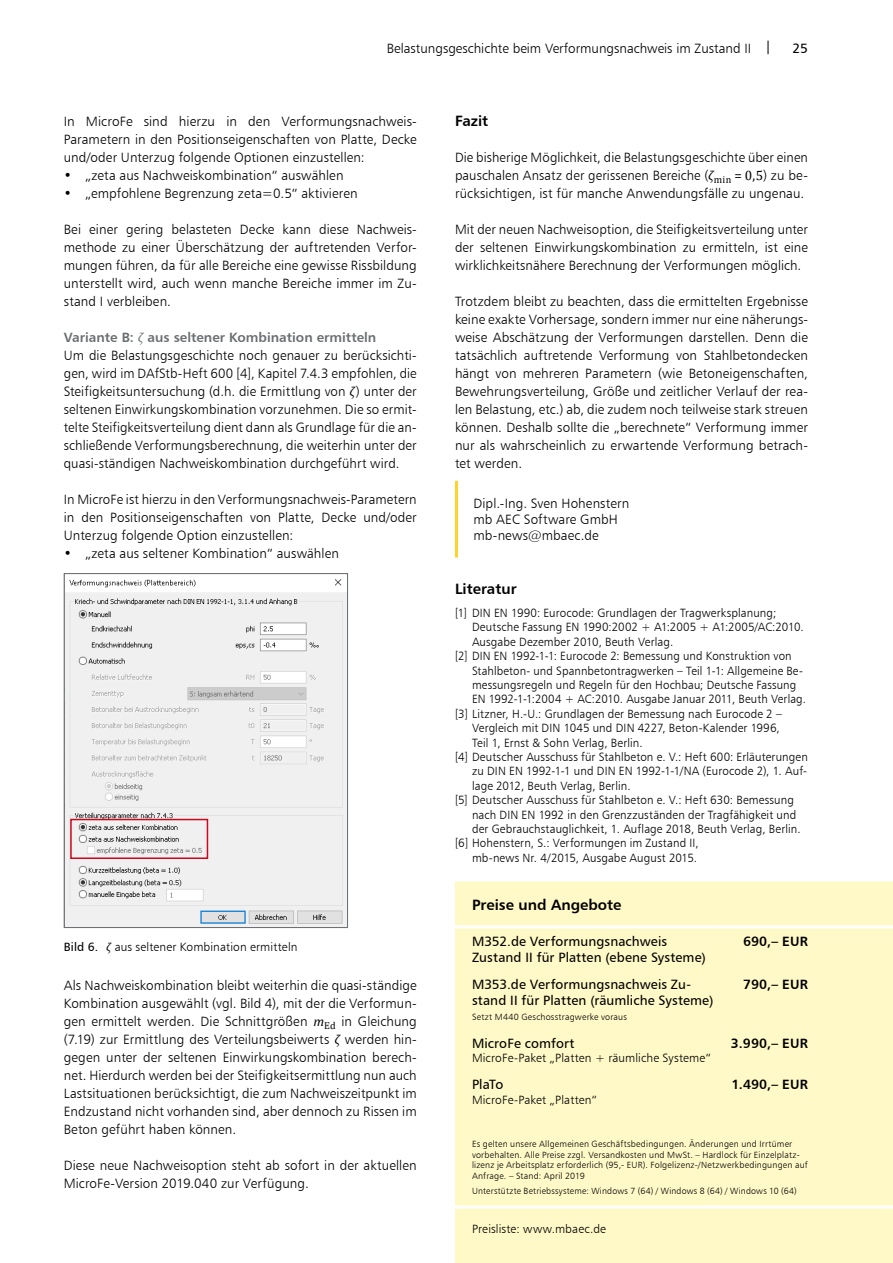
<style>
.page{position:relative;width:893px;height:1263px;background:#fff}
.page>*{position:absolute;margin:0;border:0;box-sizing:border-box;transform-origin:0 0}
.t1{font:15px "Humanist 777 BT Bold B";color:#000}
.t2{font:13.5px/18px "Humanist 777 BT Light B";letter-spacing:.005em;color:#000;text-align:justify}
.t3{font:13.5px/16.2px "Humanist 777 BT Roman B";letter-spacing:.005em;color:#000}
.t4{font:13.5px "Humanist 777 BT Bold B";color:#6b6f72}
.t5{font:13.5px "Humanist 777 BT Bold B";letter-spacing:.01em;color:#000}
.t6{font:12px "Humanist 777 BT Light B";letter-spacing:.01em;color:#000}
.t7{font:12px "Humanist 777 BT Light B";letter-spacing:.01em;color:#000;scale:.96 1}
.t8{font:9px/10.8px "Humanist 777 BT Light B";letter-spacing:.025em;color:#000}
.s1{font-family:"Humanist 777 BT Roman B"}
.s2{font-family:"Cambria";font-style:italic}
.s3{font-family:"Cambria"}
</style>
<div class="page">
<img style="left:66px;top:579px;width:280px;height:347px">
<div style="left:64px;top:573px;width:284px;height:355px;border:1px solid #6b6f72"></div>
<div style="left:70px;top:819px;width:138px;height:40px;border:2px solid #cd071e"></div>
<div style="left:455px;top:881px;width:438px;height:382px;background:#fff9c7"></div>
<hr style="left:455px;top:925px;width:259px;height:3px;background:#fff">
<hr style="left:714px;top:925px;width:179px;height:3px;background:#fff">
<hr style="left:455px;top:1205px;width:259px;height:3px;background:#fff">
<hr style="left:714px;top:1205px;width:179px;height:3px;background:#fff">
<hr style="left:455px;top:481px;width:3px;height:76px;background:#ffd329">
<p class="t2" style="left:387px;top:39px;width:386px">Belastungsgeschichte beim Verformungsnachweis im Zustand II <span class="s1">|</span></p>
<p class="t3" style="left:792px;top:40px;width:17px">25</p>
<p class="t2" style="left:64px;top:112px;width:354px">In MicroFe sind hierzu in den Verformungsnachweis-Parametern in den Positionseigenschaften von Platte, Decke und/oder Unterzug folgende Optionen einzustellen:</p>
<p class="t2" style="left:64px;top:166px;width:281px">• „zeta aus Nachweiskombination“ auswählen</p>
<p class="t2" style="left:64px;top:184px;width:295px">• „empfohlene Begrenzung zeta=0.5“ aktivieren</p>
<p class="t2" style="left:64px;top:220px;width:354px">Bei einer gering belasteten Decke kann diese Nachweis&shy;methode zu einer Überschätzung der auftretenden Verfor&shy;mungen führen, da für alle Bereiche eine gewisse Rissbildung unterstellt wird, auch wenn manche Bereiche immer im Zu&shy;stand I verbleiben.</p>
<p class="t4" style="left:64px;top:329px;width:314px">Variante B: <span class="s2">ζ</span> aus seltener Kombination ermitteln</p>
<p class="t2" style="left:64px;top:346px;width:354px">Um die Belastungsgeschichte noch genauer zu berücksichti&shy;gen, wird im DAfStb-Heft 600 [4], Kapitel 7.4.3 empfohlen, die Steifigkeitsuntersuchung (d.h. die Ermittlung von <span class="s2">ζ</span>) unter der seltenen Einwirkungskombination vorzunehmen. Die so ermit&shy;telte Steifigkeitsverteilung dient dann als Grundlage für die an&shy;schließende Verformungsberechnung, die weiterhin unter der quasi-ständigen Nachweiskombination durchgeführt wird.</p>
<p class="t2" style="left:64px;top:490px;width:354px">In MicroFe ist hierzu in den Verformungsnachweis-Parametern in den Positionseigenschaften von Platte, Decke und/oder Unterzug folgende Option einzustellen:</p>
<p class="t2" style="left:64px;top:544px;width:277px">• „zeta aus seltener Kombination“ auswählen</p>
<p class="t6" style="left:64px;top:939px;width:235px"><span class="s1">Bild 6.</span> <span class="s2">ζ</span> aus seltener Kombination ermitteln</p>
<p class="t2" style="left:64px;top:976px;width:354px">Als Nachweiskombination bleibt weiterhin die quasi-ständige Kombination ausgewählt (vgl. Bild 4), mit der die Verformun&shy;gen ermittelt werden. Die Schnittgrößen <span class="s2">m</span><sub>Ed</sub> in Gleichung (7.19) zur Ermittlung des Verteilungsbeiwerts <span class="s2">ζ</span> werden hin&shy;gegen unter der seltenen Einwirkungskombination berech&shy;net. Hierdurch werden bei der Steifigkeitsermittlung nun auch Lastsituationen berücksichtigt, die zum Nachweiszeitpunkt im Endzustand nicht vorhanden sind, aber dennoch zu Rissen im Beton geführt haben können.</p>
<p class="t2" style="left:64px;top:1156px;width:354px">Diese neue Nachweisoption steht ab sofort in der aktuellen<br>MicroFe-Version 2019.040 zur Verfügung.</p>
<p class="t1" style="left:455px;top:111px;width:35px">Fazit</p>
<p class="t2" style="left:455px;top:148px;width:354px">Die bisherige Möglichkeit, die Belastungsgeschichte über einen pauschalen Ansatz der gerissenen Bereiche (<span class="s2">ζ</span><sub>min</sub> <span class="s3">= 0,5</span>) zu be&shy;rücksichtigen, ist für manche Anwendungsfälle zu ungenau.</p>
<p class="t2" style="left:455px;top:220px;width:354px">Mit der neuen Nachweisoption, die Steifigkeitsverteilung unter der seltenen Einwirkungskombination zu ermitteln, ist eine wirklichkeitsnähere Berechnung der Verformungen möglich.</p>
<p class="t2" style="left:455px;top:292px;width:354px">Trotzdem bleibt zu beachten, dass die ermittelten Ergebnisse keine exakte Vorhersage, sondern immer nur eine näherungs&shy;weise Abschätzung der Verformungen darstellen. Denn die tatsächlich auftretende Verformung von Stahlbetondecken hängt von mehreren Parametern (wie Betoneigenschaften, Bewehrungsverteilung, Größe und zeitlicher Verlauf der rea&shy;len Belastung, etc.) ab, die zudem noch teilweise stark streuen können. Deshalb sollte die „berechnete“ Verformung immer nur als wahrscheinlich zu erwartende Verformung betrach&shy;tet werden.</p>
<p class="t2" style="left:473px;top:495px;width:157px;line-height:16.2px;text-align:left">Dipl.-Ing. Sven Hohenstern mb AEC Software GmbH mb-news@mbaec.de</p>
<p class="t1" style="left:455px;top:579px;width:63px">Literatur</p>
<p class="t6" style="left:455px;top:605px;width:323px">[1] DIN EN 1990: Eurocode: Grundlagen der Tragwerksplanung;</p>
<p class="t6" style="left:472px;top:620px;width:333px">Deutsche Fassung EN 1990:2002 + A1:2005 + A1:2005/AC:2010.</p>
<p class="t6" style="left:472px;top:634px;width:203px">Ausgabe Dezember 2010, Beuth Verlag.</p>
<p class="t7" style="left:455px;top:649px;width:352px">[2] DIN EN 1992-1-1: Eurocode 2: Bemessung und Konstruktion von</p>
<p class="t7" style="left:472px;top:663px;width:346px">Stahlbeton- und Spannbetontragwerken – Teil 1-1: Allgemeine Be-</p>
<p class="t7" style="left:472px;top:677px;width:339px">messungsregeln und Regeln für den Hochbau; Deutsche Fassung</p>
<p class="t7" style="left:472px;top:692px;width:349px">EN 1992-1-1:2004 + AC:2010. Ausgabe Januar 2011, Beuth Verlag.</p>
<p class="t6" style="left:455px;top:706px;width:328px">[3] Litzner, H.-U.: Grundlagen der Bemessung nach Eurocode 2 –</p>
<p class="t6" style="left:472px;top:721px;width:309px">Vergleich mit DIN 1045 und DIN 4227, Beton-Kalender 1996,</p>
<p class="t6" style="left:472px;top:735px;width:172px">Teil 1, Ernst &amp; Sohn Verlag, Berlin.</p>
<p class="t6" style="left:455px;top:749px;width:354px">[4] Deutscher Ausschuss für Stahlbeton e. V.: Heft 600: Erläuterungen</p>
<p class="t6" style="left:472px;top:764px;width:336px">zu DIN EN 1992-1-1 und DIN EN 1992-1-1/NA (Eurocode 2), 1. Auf-</p>
<p class="t6" style="left:472px;top:778px;width:160px">lage 2012, Beuth Verlag, Berlin.</p>
<p class="t6" style="left:455px;top:793px;width:340px">[5] Deutscher Ausschuss für Stahlbeton e. V.: Heft 630: Bemessung</p>
<p class="t6" style="left:472px;top:807px;width:326px">nach DIN EN 1992 in den Grenzzuständen der Tragfähigkeit und</p>
<p class="t6" style="left:472px;top:821px;width:330px">der Gebrauchstauglichkeit, 1. Auflage 2018, Beuth Verlag, Berlin.</p>
<p class="t6" style="left:455px;top:836px;width:245px">[6] Hohenstern, S.: Verformungen im Zustand II,</p>
<p class="t6" style="left:472px;top:850px;width:227px">mb-news Nr. 4/2015, Ausgabe August 2015.</p>
<p class="t1" style="left:472px;top:895px;width:151px">Preise und Angebote</p>
<p class="t3" style="left:472px;top:932px;width:235px">M352.de Verformungsnachweis<br>Zustand II für Platten (ebene Systeme)</p>
<p class="t5" style="left:743px;top:932px;width:66px">690,– EUR</p>
<p class="t3" style="left:472px;top:976px;width:243px">M353.de Verformungsnachweis Zu&shy;stand II für Platten (räumliche Systeme)</p>
<p class="t8" style="left:472px;top:1012px;width:156px">Setzt M440 Geschosstragwerke voraus</p>
<p class="t5" style="left:743px;top:976px;width:66px">790,– EUR</p>
<p class="t3" style="left:472px;top:1034px;width:104px">MicroFe comfort</p>
<p class="t6" style="left:472px;top:1050px;width:240px">MicroFe-Paket „Platten + räumliche Systeme“</p>
<p class="t3" style="left:472px;top:1076px;width:33px">PlaTo</p>
<p class="t6" style="left:472px;top:1092px;width:127px">MicroFe-Paket „Platten“</p>
<p class="t5" style="left:731px;top:1034px;width:78px">3.990,– EUR</p>
<p class="t5" style="left:731px;top:1076px;width:78px">1.490,– EUR</p>
<p class="t8" style="left:472px;top:1138px;width:337px">Es gelten unsere Allgemeinen Geschäftsbedingungen. Änderungen und Irrtümer vorbehalten. Alle Preise zzgl. Versandkosten und MwSt. – Hardlock für Einzelplatz&shy;lizenz je Arbeitsplatz erforderlich (95,- EUR). Folgelizenz-/Netzwerkbedingungen auf Anfrage. – Stand: April 2019</p>
<p class="t8" style="left:472px;top:1186px;width:326px">Unterstützte Betriebssysteme: Windows 7 (64) / Windows 8 (64) / Windows 10 (64)</p>
<p class="t6" style="left:472px;top:1222px;width:136px">Preisliste: www.mbaec.de</p>
</div>
